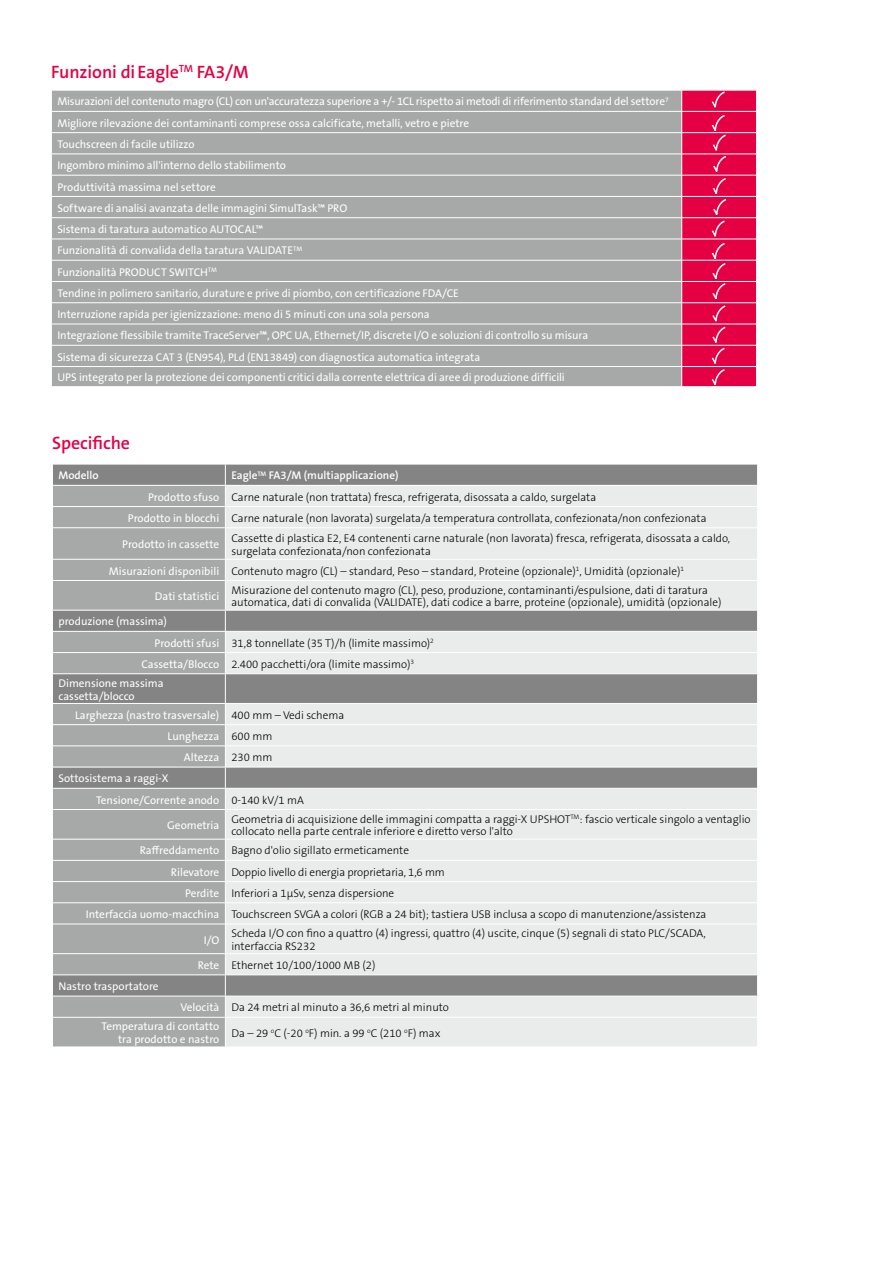
<style>
.page{position:relative;width:893px;height:1263px;background:#fff}
.page>*{position:absolute;margin:0;border:0;box-sizing:border-box;transform-origin:0 0}
.t1{font:600 18px "The Sans B W6";letter-spacing:-.005em;color:#e50043}
.t2{font:300 11.25px/12.8px "The Sans B W3";color:#000}
.t3{font:11.25px/21.1px "The Sans B W5 Plain";letter-spacing:-.005em;color:#fff}
.t4{font:600 11.25px "The Sans B W6";color:#fff}
.s1{font-family:"The Sans B W6";font-weight:600}
.s2{font-family:"The Sans B W5 Plain";font-weight:400;color:#fff}
.s3{font-family:"The Sans B W3";font-weight:300;color:#000}
</style>
<div class="page">
<div style="left:53px;top:528px;width:172px;height:518px;background:#a7a8a8"></div>
<div style="left:226px;top:528px;width:531px;height:518px;background:#eaebeb"></div>
<svg style="left:53px;top:611px;width:704px;height:385px;background:#c5c6c6"></svg>
<svg style="left:52px;top:464px;width:706px;height:63px;background:#bfc0c0"></svg>
<hr style="left:52px;top:559px;width:173px;height:1px;background:#fff">
<hr style="left:225px;top:559px;width:533px;height:1px;background:#fff">
<hr style="left:52px;top:580px;width:173px;height:1px;background:#fff">
<hr style="left:225px;top:580px;width:533px;height:1px;background:#fff">
<hr style="left:52px;top:652px;width:173px;height:1px;background:#fff">
<hr style="left:225px;top:652px;width:533px;height:1px;background:#fff">
<hr style="left:52px;top:724px;width:173px;height:1px;background:#fff">
<hr style="left:225px;top:724px;width:533px;height:1px;background:#fff">
<hr style="left:52px;top:745px;width:173px;height:1px;background:#fff">
<hr style="left:225px;top:745px;width:533px;height:1px;background:#fff">
<hr style="left:52px;top:809px;width:173px;height:1px;background:#fff">
<hr style="left:225px;top:809px;width:533px;height:1px;background:#fff">
<hr style="left:52px;top:839px;width:173px;height:1px;background:#fff">
<hr style="left:225px;top:839px;width:533px;height:1px;background:#fff">
<hr style="left:52px;top:860px;width:173px;height:1px;background:#fff">
<hr style="left:225px;top:860px;width:533px;height:1px;background:#fff">
<hr style="left:52px;top:881px;width:173px;height:1px;background:#fff">
<hr style="left:225px;top:881px;width:533px;height:1px;background:#fff">
<hr style="left:52px;top:902px;width:173px;height:1px;background:#fff">
<hr style="left:225px;top:902px;width:533px;height:1px;background:#fff">
<hr style="left:52px;top:924px;width:173px;height:1px;background:#fff">
<hr style="left:225px;top:924px;width:533px;height:1px;background:#fff">
<hr style="left:52px;top:953px;width:173px;height:1px;background:#fff">
<hr style="left:225px;top:953px;width:533px;height:1px;background:#fff">
<hr style="left:52px;top:1017px;width:173px;height:1px;background:#fff">
<hr style="left:225px;top:1017px;width:533px;height:1px;background:#fff">
<hr style="left:52px;top:610px;width:173px;height:1px;background:#fff">
<hr style="left:52px;top:631px;width:173px;height:1px;background:#fff">
<hr style="left:52px;top:673px;width:173px;height:1px;background:#fff">
<hr style="left:52px;top:703px;width:173px;height:1px;background:#fff">
<hr style="left:52px;top:767px;width:173px;height:1px;background:#fff">
<hr style="left:52px;top:788px;width:173px;height:1px;background:#fff">
<hr style="left:52px;top:974px;width:173px;height:1px;background:#fff">
<hr style="left:52px;top:996px;width:173px;height:1px;background:#fff">
<hr style="left:225px;top:610px;width:533px;height:1px;background:#fff">
<hr style="left:225px;top:631px;width:533px;height:1px;background:#fff">
<hr style="left:225px;top:673px;width:533px;height:1px;background:#fff">
<hr style="left:225px;top:703px;width:533px;height:1px;background:#fff">
<hr style="left:225px;top:767px;width:533px;height:1px;background:#fff">
<hr style="left:225px;top:788px;width:533px;height:1px;background:#fff">
<hr style="left:225px;top:974px;width:533px;height:1px;background:#fff">
<svg style="left:225px;top:610px;width:1px;height:386px"></svg>
<hr style="left:225px;top:996px;width:533px;height:1px;background:#fff">
<div style="left:52px;top:91px;width:629px;height:295px;background:#a7a8a8"></div>
<hr style="left:51px;top:111px;width:631px;height:1px;background:#fff">
<hr style="left:51px;top:132px;width:631px;height:1px;background:#fff">
<hr style="left:51px;top:154px;width:631px;height:1px;background:#fff">
<hr style="left:51px;top:175px;width:631px;height:1px;background:#fff">
<hr style="left:51px;top:196px;width:631px;height:1px;background:#fff">
<hr style="left:51px;top:217px;width:631px;height:1px;background:#fff">
<hr style="left:51px;top:239px;width:631px;height:1px;background:#fff">
<hr style="left:51px;top:260px;width:631px;height:1px;background:#fff">
<hr style="left:51px;top:281px;width:631px;height:1px;background:#fff">
<hr style="left:51px;top:302px;width:631px;height:1px;background:#fff">
<hr style="left:51px;top:324px;width:631px;height:1px;background:#fff">
<hr style="left:51px;top:345px;width:631px;height:1px;background:#fff">
<hr style="left:51px;top:366px;width:631px;height:1px;background:#fff">
<svg style="left:681px;top:90px;width:76px;height:297px;background:#e71855"></svg>
<h1 class="t1" style="left:51px;top:60px;width:199px">Funzioni diEagle<sup>TM</sup> FA3/M</h1>
<p class="t3" style="left:57px;top:91px;width:613px">Misurazioni del contenuto magro (CL) con un'accuratezza superiore a +/- 1CL rispetto ai metodi di riferimento standard del settore<sup>7<br></sup>Migliore rilevazione dei contaminanti comprese ossa calcificate, metalli, vetro e pietre<br>Touchscreen di facile utilizzo<br>Ingombro minimo all'interno dello stabilimento<br>Produttività massima nel settore<br>Software di analisi avanzata delle immagini SimulTask™ PRO<br>Sistema di taratura automatico AUTOCAL™<br>Funzionalità di convalida della taratura VALIDATE<sup>TM<br></sup>Funzionalità PRODUCT SWITCH<sup>TM<br></sup>Tendine in polimero sanitario, durature e prive di piombo, con certificazione FDA/CE<br>Interruzione rapida per igienizzazione: meno di 5 minuti con una sola persona<br>Integrazione flessibile tramite TraceServer<span class="s1">™</span>, OPC UA, Ethernet/IP, discrete I/O e soluzioni di controllo su misura<br>Sistema di sicurezza CAT 3 (EN954), PLd (EN13849) con diagnostica automatica integrata<br>UPS integrato per la protezione dei componenti critici dalla corrente elettrica di aree di produzione difficili</p>
<h1 class="t1" style="left:52px;top:431px;width:79px">Specifiche</h1>
<p class="t4" style="left:58px;top:468px;width:42px">Modello</p>
<p class="t4" style="left:231px;top:468px;width:169px">Eagle<sup>TM</sup> FA3/M (multiapplicazione)</p>
<p class="t2" style="left:128px;top:486px;width:580px;line-height:21.1px;text-indent:20px"><span class="s2">Prodotto sfuso</span> Carne naturale (non trattata) fresca, refrigerata, disossata a caldo, surgelata<br><span class="s2">Prodotto in blocchi</span> Carne naturale (non lavorata) surgelata/a temperatura controllata, confezionata/non confezionata</p>
<p class="t3" style="left:122px;top:534px;width:99px">Prodotto in cassette</p>
<p class="t2" style="left:231px;top:532px;width:500px">Cassette di plastica E2, E4 contenenti carne naturale (non lavorata) fresca, refrigerata, disossata a caldo, surgelata confezionata/non confezionata</p>
<p class="t2" style="left:109px;top:564px;width:577px"><span class="s2">Misurazioni disponibili</span> Contenuto magro (CL) – standard, Peso – standard, Proteine (opzionale)<sup>1</sup>, Umidità (opzionale)<sup>1</sup></p>
<p class="t3" style="left:155px;top:586px;width:66px">Dati statistici</p>
<p class="t2" style="left:231px;top:583px;width:492px">Misurazione del contenuto magro (CL), peso, produzione, contaminanti/espulsione, dati di taratura automatica, dati di convalida (VALIDATE), dati codice a barre, proteine (opzionale), umidità (opzionale)</p>
<p class="t3" style="left:58px;top:611px;width:110px">produzione (massima)</p>
<p class="t2" style="left:141px;top:632px;width:294px;line-height:21.1px;text-indent:13px"><span class="s2">Prodotti sfusi</span> 31,8 tonnellate (35 T)/h (limite massimo)<sup>2<br></sup><span class="s2">Cassetta/Blocco</span> 2.400 pacchetti/ora (limite massimo)<sup>3</sup></p>
<p class="t3" style="left:58px;top:677px;width:107px;line-height:12.8px">Dimensione massima cassetta/blocco</p>
<p class="t3" style="left:75px;top:704px;width:271px">Larghezza (nastro trasversale) <span class="s3">400 mm – Vedi schema</span></p>
<p class="t3" style="left:168px;top:726px;width:106px">Lunghezza <span class="s3">600 mm</span></p>
<p class="t3" style="left:184px;top:747px;width:90px">Altezza <span class="s3">230 mm</span></p>
<p class="t3" style="left:58px;top:768px;width:112px">Sottosistema a raggi-X</p>
<p class="t3" style="left:96px;top:789px;width:209px">Tensione/Corrente anodo <span class="s3">0-140 kV/1 mA</span></p>
<p class="t3" style="left:167px;top:815px;width:54px">Geometria</p>
<p class="t2" style="left:231px;top:812px;width:521px">Geometria di acquisizione delle immagini compatta a raggi-X UPSHOT<sup>TM</sup>: fascio verticale singolo a ventaglio collocato nella parte centrale inferiore e diretto verso l'alto</p>
<p class="t2" style="left:140px;top:844px;width:271px"><span class="s2">Raffreddamento</span> Bagno d'olio sigillato ermeticamente</p>
<p class="t2" style="left:171px;top:865px;width:275px"><span class="s2">Rilevatore</span> Doppio livello di energia proprietaria, 1,6 mm</p>
<p class="t2" style="left:185px;top:887px;width:211px"><span class="s2">Perdite</span> Inferiori a 1μSv, senza dispersione</p>
<p class="t2" style="left:86px;top:908px;width:622px"><span class="s2">Interfaccia uomo-macchina</span> Touchscreen SVGA a colori (RGB a 24 bit); tastiera USB inclusa a scopo di manutenzione/assistenza</p>
<p class="t3" style="left:204px;top:929px;width:17px">I/O</p>
<p class="t2" style="left:231px;top:927px;width:476px">Scheda I/O con fino a quattro (4) ingressi, quattro (4) uscite, cinque (5) segnali di stato PLC/SCADA, interfaccia RS232</p>
<p class="t2" style="left:198px;top:959px;width:179px"><span class="s2">Rete</span> Ethernet 10/100/1000 MB (2)</p>
<p class="t3" style="left:58px;top:976px;width:102px">Nastro trasportatore</p>
<p class="t2" style="left:180px;top:1001px;width:270px"><span class="s2">Velocità</span> Da 24 metri al minuto a 36,6 metri al minuto</p>
<p class="t3" style="left:102px;top:1020px;width:119px;line-height:12.8px;text-align:right">Temperatura di contatto tra prodotto e nastro</p>
<p class="t2" style="left:231px;top:1027px;width:211px">Da – 29 <sup>o</sup>C (-20 <sup>o</sup>F) min. a 99 <sup>o</sup>C (210 <sup>o</sup>F) max</p>
</div>
